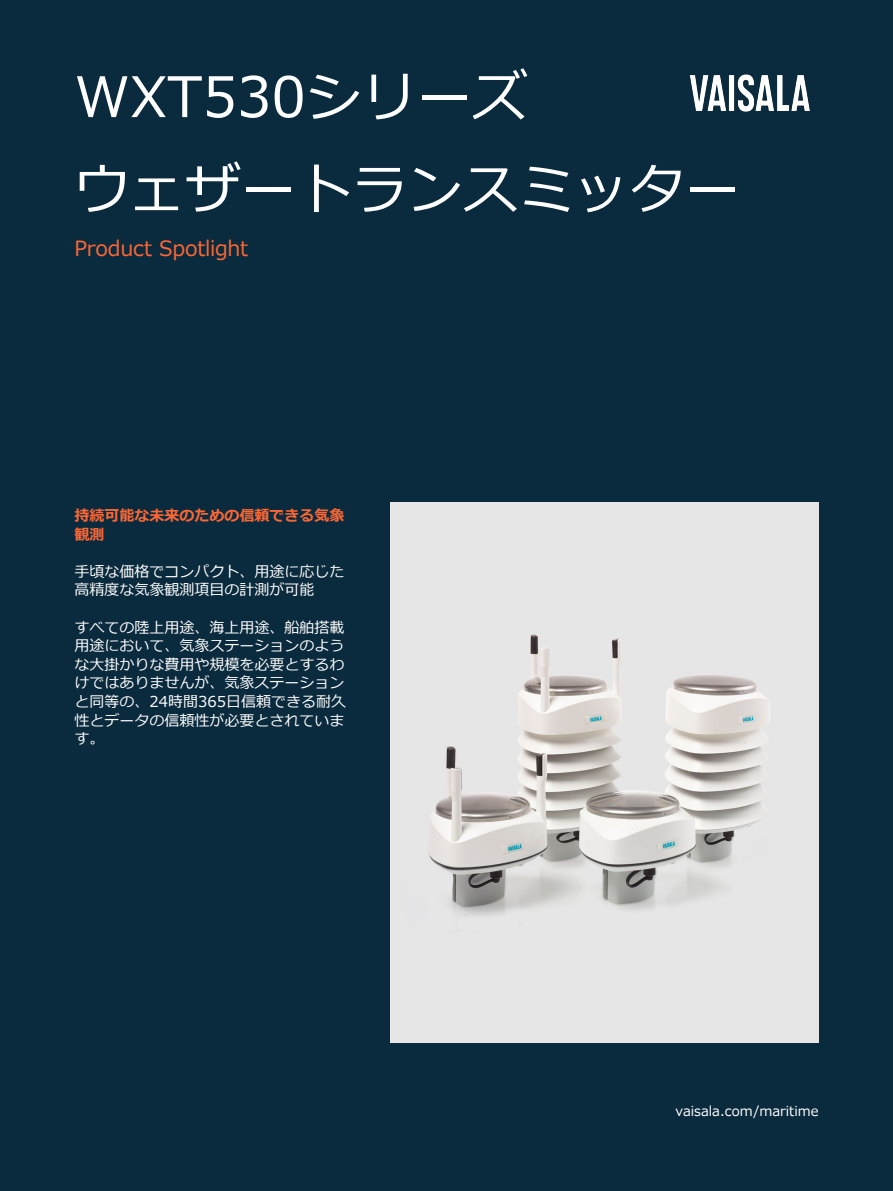
<style>
.page{position:relative;width:893px;height:1191px;background:#0a2a3d}
.page>*{position:absolute;margin:0;border:0;box-sizing:border-box;transform-origin:0 0}
.Headline_H3{font:55.5px "Meiryo";color:#fff}
.Doc_Type{font:21px "Meiryo";letter-spacing:-.01em;color:#fb6735}
.Body{font:15px/18.6px "Meiryo";color:#fff}
.Subheading{font:700 15px/18.6px "Meiryo";color:#fb6735}
.t1{font:13.5px "Meiryo";color:#fff}
</style>
<div class="page">
<img style="left:689px;top:74px;width:121px;height:38px">
<img style="left:391px;top:502px;width:428px;height:540px">
<p class="Headline_H3" style="left:74px;top:58px;width:455px">WXT530シリーズ</p>
<p class="Headline_H3" style="left:74px;top:150px;width:667px">ウェザートランスミッター</p>
<p class="Doc_Type" style="left:74px;top:233px;width:175px">Product Spotlight</p>
<p class="Subheading" style="left:74px;top:506px;width:271px">持続可能な未来のための信頼できる気象観測</p>
<p class="Body" style="left:74px;top:563px;width:271px">手頃な価格でコンパクト、用途に応じた高精度な気象観測項目の計測が可能</p>
<p class="Body" style="left:74px;top:618px;width:273px;text-align:justify">すべての陸上用途、海上用途、船舶搭載用途において、気象ステーションのような大掛かりな費用や規模を必要とするわけではありませんが、気象ステーションと同等の、24時間365日信頼できる耐久性とデータの信頼性が必要とされています。</p>
<p class="t1" style="left:676px;top:1102px;width:144px">vaisala.com/maritime</p>
</div>
